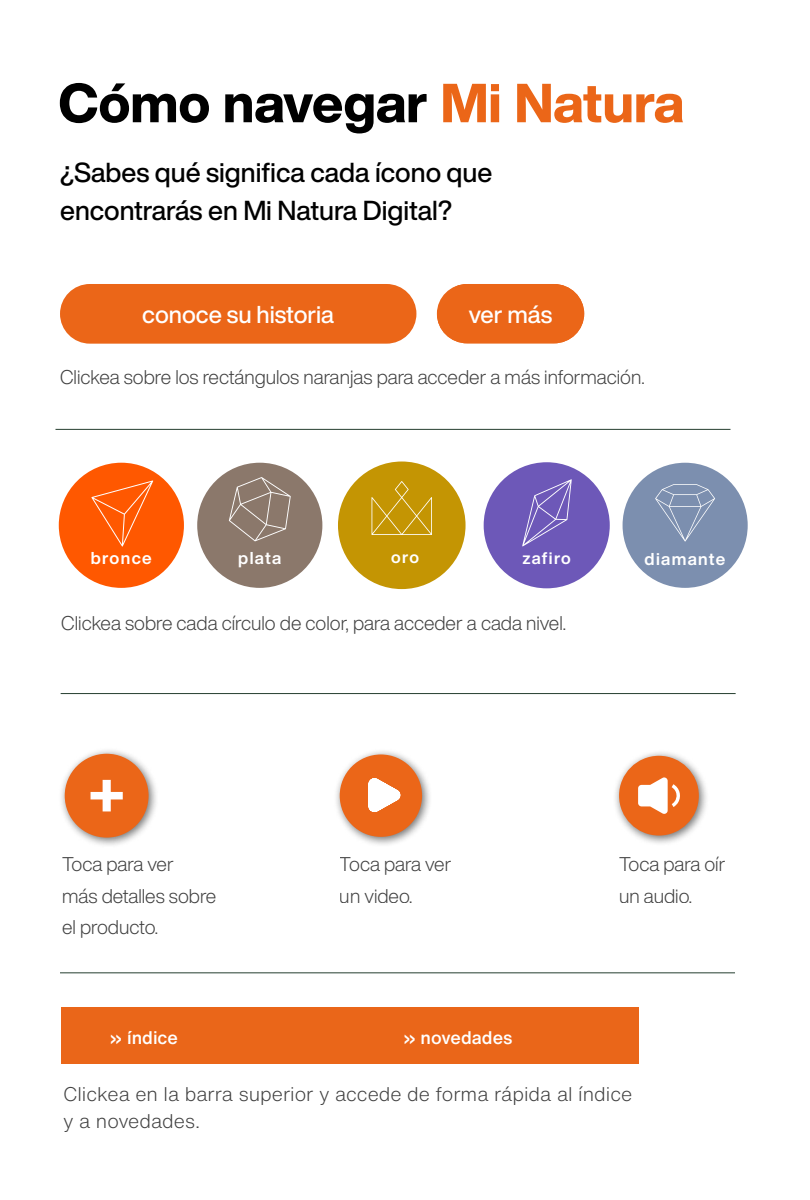
<style>
.page{position:relative;width:810px;height:1200px;background:#fff}
.page>*{position:absolute;margin:0;border:0;box-sizing:border-box;transform-origin:0 0}
.t1{font:800 54px "Helvetica Now Display";color:#000}
.t2{font:500 27px/37.5px "Helvetica Now Display";color:#000}
.t3{font:500 24px "Helvetica Now Display";color:#fff}
.t4{font:300 19.5px/31.3px "Helvetica Now Display";color:#000}
.t5{font:300 19.5px/27px "Helvetica Now Text";color:#000}
.t6{font:500 18px "Helvetica Now Text";color:#fff}
.t7{font:800 18px "Helvetica Now Text";color:#fff}
.t8{font:700 16.95px "Helvetica Now Display";letter-spacing:.08em;color:#fff}
.t9{font:700 16.58px "Helvetica Now Display";letter-spacing:.065em;color:#fff}
.s1{color:#eb6618}
</style>
<div class="page">
<div style="left:623px;top:463px;width:125px;height:125px;background:#7c8faf;border-radius:50%"></div>
<svg style="left:655px;top:484px;width:60px;height:58px"></svg>
<div style="left:484px;top:462px;width:126px;height:126px;background:#6d58b8;border-radius:50%"></div>
<svg style="left:522px;top:479px;width:50px;height:67px"></svg>
<div style="left:338px;top:462px;width:128px;height:127px;background:#c49503;border-radius:50%"></div>
<svg style="left:372px;top:481px;width:60px;height:54px"></svg>
<div style="left:197px;top:463px;width:125px;height:125px;background:#8b786b;border-radius:50%"></div>
<svg style="left:229px;top:477px;width:62px;height:64px"></svg>
<div style="left:59px;top:463px;width:125px;height:125px;background:#ff5800;border-radius:50%"></div>
<svg style="left:91px;top:481px;width:62px;height:66px"></svg>
<hr style="left:56px;top:429px;width:674px;height:1px;background:#253e2f">
<svg style="left:437px;top:284px;width:147px;height:59px;background:#ec722b"></svg>
<div style="left:60px;top:284px;width:356px;height:60px;background:#eb6618;border-radius:30px"></div>
<hr style="left:61px;top:693px;width:675px;height:1px;background:#253e2f">
<div style="left:59px;top:748px;width:100px;height:100px;background:#000;opacity:.55"></div>
<div style="left:65px;top:754px;width:84px;height:84px;background:#eb6618;border-radius:50%"></div>
<svg style="left:91px;top:780px;width:32px;height:31px"></svg>
<div style="left:334px;top:748px;width:98px;height:99px;background:#000;opacity:.55"></div>
<div style="left:340px;top:754px;width:82px;height:83px;background:#eb6618;border-radius:50%"></div>
<svg style="left:368px;top:778px;width:33px;height:34px"></svg>
<div style="left:613px;top:750px;width:96px;height:96px;background:#000;opacity:.55"></div>
<div style="left:619px;top:756px;width:80px;height:80px;background:#eb6618;border-radius:50%"></div>
<svg style="left:638px;top:777px;width:42px;height:37px"></svg>
<hr style="left:60px;top:972px;width:675px;height:1px;background:#253e2f">
<div style="left:61px;top:1007px;width:578px;height:57px;background:#ea6619"></div>
<h1 class="t1" style="left:59px;top:66px;width:627px">Cómo navegar <span class="s1">Mi Natura</span></h1>
<h2 class="t2" style="left:60px;top:154px;width:434px">¿Sabes qué significa cada ícono que encontrarás en Mi Natura Digital?</h2>
<p class="t3" style="left:142px;top:298px;width:193px">conoce su historia</p>
<p class="t3" style="left:469px;top:298px;width:85px">ver más</p>
<p class="t4" style="left:60px;top:361px;width:586px">Clickea sobre los rectángulos naranjas para acceder a más información.</p>
<p class="t8" style="left:91px;top:547px;width:63px">bronce</p>
<p class="t8" style="left:238px;top:547px;width:45px">plata</p>
<p class="t9" style="left:391px;top:546px;width:29px">oro</p>
<p class="t9" style="left:523px;top:547px;width:50px">zafiro</p>
<p class="t8" style="left:645px;top:547px;width:82px">diamante</p>
<p class="t4" style="left:61px;top:607px;width:506px">Clickea sobre cada círculo de color, para acceder a cada nivel.</p>
<p class="t4" style="left:62px;top:849px;width:156px">Toca para ver<br>más detalles sobre el producto.</p>
<p class="t4" style="left:340px;top:849px;width:113px">Toca para ver un video.</p>
<p class="t4" style="left:619px;top:849px;width:108px">Toca para oír un audio.</p>
<p class="t6" style="left:104px;top:1024px;width:76px">»» índice</p>
<p class="t7" style="left:121px;top:1024px;width:56px">Indice</p>
<p class="t6" style="left:403px;top:1024px;width:111px">» novedades</p>
<p class="t5" style="left:63px;top:1080px;width:571px">Clickea en la barra superior y accede de forma rápida al índice y a novedades.</p>
</div>
